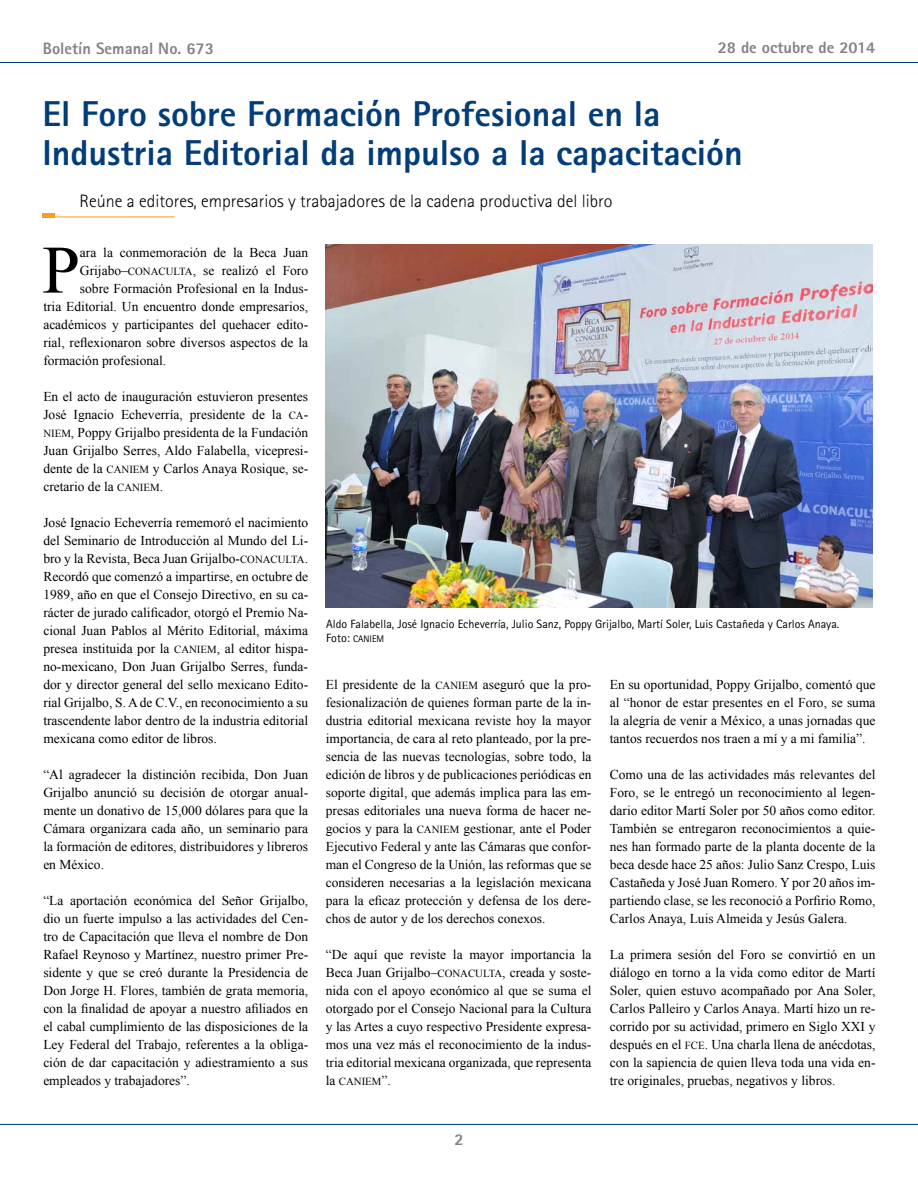
<style>
.page{position:relative;width:918px;height:1188px;background:#fff}
.page>*{position:absolute;margin:0;border:0;box-sizing:border-box;transform-origin:0 0}
.t1{font:67.8px "Times New Roman";color:#000}
.t2{font:800 36px/39px "Rotis Sans Serif";color:#033d79}
.t3{font:300 18px "Rotis Sans Serif";color:#000}
.t4{font:800 16.5px "Rotis Sans Serif";color:#808285}
.t5{font:13.5px/18px "Times New Roman";color:#000;text-align:justify}
.t6{font:12px "Rotis Sans Serif";color:#000}
.t7{font:10.8px "Times New Roman PSMT SC800";color:#000}
.t8{font:9.6px "Rotis Sans Serif SC800";color:#000}
.s1{font-family:"Times New Roman PSMT SC800";font-size:10.8px}
.s2{font-family:"Times New Roman PSMT SC800"}
.s3{font-family:"Rotis Sans Serif";font-size:12px}
.s4{font-family:"Times New Roman";font-size:13.5px}
</style>
<div class="page">
<hr style="left:0;top:62px;width:918px;height:1px;background:#033d79">
<hr style="left:0;top:1124px;width:918px;height:1px;background:#033d79">
<hr style="left:43px;top:217px;width:131px;height:1px;background:#f99d1c">
<hr style="left:43px;top:213px;width:12px;height:4px;background:#f99d1c">
<img style="left:326px;top:244px;width:547px;height:363px">
<p class="t4" style="left:43px;top:38px;width:173px">Boletín Semanal No. 673</p>
<p class="t4" style="left:718px;top:37px;width:159px">28 de octubre de 2014</p>
<h2 class="t2" style="left:43px;top:94px;width:702px">El Foro sobre Formación Profesional en la<br>Industria Editorial da impulso a la capacitación</h2>
<h3 class="t3" style="left:80px;top:191px;width:534px">Reúne a editores, empresarios y trabajadores de la cadena productiva del libro</h3>
<h1 class="t1" style="left:42px;top:224px;width:39px">P</h1>
<p class="t5" style="left:80px;top:243px;width:230px">ara la conmemoración de la Beca Juan</p>
<p class="t5" style="left:80px;top:261px;width:230px">Grijabo–<span class="s1">CONACULTA</span>, se realizó el Foro</p>
<p class="t5" style="left:80px;top:279px;width:230px">sobre Formación Profesional en la Indus-</p>
<p class="t5" style="left:43px;top:297px;width:266px">tria Editorial. Un encuentro donde empresarios,</p>
<p class="t5" style="left:43px;top:315px;width:266px">académicos y participantes del quehacer edito-</p>
<p class="t5" style="left:43px;top:333px;width:266px">rial, reflexionaron sobre diversos aspectos de la</p>
<p class="t5" style="left:43px;top:351px;width:124px">formación profesional.</p>
<p class="t5" style="left:43px;top:387px;width:266px">En el acto de inauguración estuvieron presentes José Ignacio Echeverría, presidente de la <span class="s1">CA</span><span class="s2">-</span><span class="s1">NIEM</span>, Poppy Grijalbo presidenta de la Fundación Juan Grijalbo Serres, Aldo Falabella, vicepresi&shy;dente de la <span class="s1">CANIEM</span> y Carlos Anaya Rosique, se&shy;cretario de la <span class="s1">CANIEM</span>.</p>
<p class="t5" style="left:43px;top:513px;width:266px">José Ignacio Echeverría rememoró el nacimiento del Seminario de Introducción al Mundo del Li&shy;bro y la Revista, Beca Juan Grijalbo-<span class="s1">CONACULTA</span>.<br>Recordó que comenzó a impartirse, en octubre de 1989, año en que el Consejo Directivo, en su ca&shy;rácter de jurado calificador, otorgó el Premio Na&shy;cional Juan Pablos al Mérito Editorial, máxima presea instituida por la <span class="s1">CANIEM</span>, al editor hispa&shy;no-mexicano, Don Juan Grijalbo Serres, funda&shy;dor y director general del sello mexicano Edito&shy;rial Grijalbo, S. A de C.V., en reconocimiento a su trascendente labor dentro de la industria editorial mexicana como editor de libros.</p>
<p class="t5" style="left:43px;top:765px;width:266px">“Al agradecer la distinción recibida, Don Juan Grijalbo anunció su decisión de otorgar anual&shy;mente un donativo de 15,000 dólares para que la Cámara organizara cada año, un seminario para la formación de editores, distribuidores y libreros en México.</p>
<p class="t5" style="left:43px;top:891px;width:266px">“La aportación económica del Señor Grijalbo, dio un fuerte impulso a las actividades del Cen&shy;tro de Capacitación que lleva el nombre de Don Rafael Reynoso y Martínez, nuestro primer Pre&shy;sidente y que se creó durante la Presidencia de Don Jorge H. Flores, también de grata memoria, con la finalidad de apoyar a nuestro afiliados en el cabal cumplimiento de las disposiciones de la Ley Federal del Trabajo, referentes a la obliga&shy;ción de dar capacitación y adiestramiento a sus empleados y trabajadores”.</p>
<p class="t6" style="left:326px;top:616px;width:515px">Aldo Falabella, José Ignacio Echeverría, Julio Sanz, Poppy Grijalbo, Martí Soler, Luis Castañeda y Carlos Anaya.</p>
<p class="t8" style="left:326px;top:633px;width:59px"><span class="s3">Foto:</span> CANIEM</p>
<p class="t5" style="left:326px;top:676px;width:267px">El presidente de la <span class="s1">CANIEM</span> aseguró que la pro&shy;fesionalización de quienes forman parte de la in&shy;dustria editorial mexicana reviste hoy la mayor importancia, de cara al reto planteado, por la pre&shy;sencia de las nuevas tecnologías, sobre todo, la edición de libros y de publicaciones periódicas en soporte digital, que además implica para las em&shy;presas editoriales una nueva forma de hacer ne&shy;gocios y para la <span class="s1">CANIEM</span> gestionar, ante el Poder Ejecutivo Federal y ante las Cámaras que confor&shy;man el Congreso de la Unión, las reformas que se consideren necesarias a la legislación mexicana para la eficaz protección y defensa de los dere&shy;chos de autor y de los derechos conexos.</p>
<p class="t5" style="left:326px;top:946px;width:267px">“De aquí que reviste la mayor importancia la Beca Juan Grijalbo–<span class="s1">CONACULTA</span>, creada y soste&shy;nida con el apoyo económico al que se suma el otorgado por el Consejo Nacional para la Cultura y las Artes a cuyo respectivo Presidente expresa&shy;mos una vez más el reconocimiento de la indus&shy;tria editorial mexicana organizada, que representa</p>
<p class="t7" style="left:326px;top:1074px;width:67px"><span class="s4">la</span> CANIEM<span class="s4">”.</span></p>
<p class="t5" style="left:610px;top:676px;width:267px">En su oportunidad, Poppy Grijalbo, comentó que al “honor de estar presentes en el Foro, se suma la alegría de venir a México, a unas jornadas que tantos recuerdos nos traen a mí y a mi familia”.</p>
<p class="t5" style="left:610px;top:766px;width:267px">Como una de las actividades más relevantes del Foro, se le entregó un reconocimiento al legen&shy;dario editor Martí Soler por 50 años como editor.<br>También se entregaron reconocimientos a quie&shy;nes han formado parte de la planta docente de la beca desde hace 25 años: Julio Sanz Crespo, Luis Castañeda y José Juan Romero. Y por 20 años im&shy;partiendo clase, se les reconoció a Porfirio Romo, Carlos Anaya, Luis Almeida y Jesús Galera.</p>
<p class="t5" style="left:610px;top:946px;width:267px">La primera sesión del Foro se convirtió en un diálogo en torno a la vida como editor de Martí Soler, quien estuvo acompañado por Ana Soler, Carlos Palleiro y Carlos Anaya. Martí hizo un re&shy;corrido por su actividad, primero en Siglo XXI y después en el <span class="s1">FCE</span>. Una charla llena de anécdotas, con la sapiencia de quien lleva toda una vida en&shy;tre originales, pruebas, negativos y libros.</p>
<p class="t4" style="left:455px;top:1129px;width:11px">2</p>
</div>
